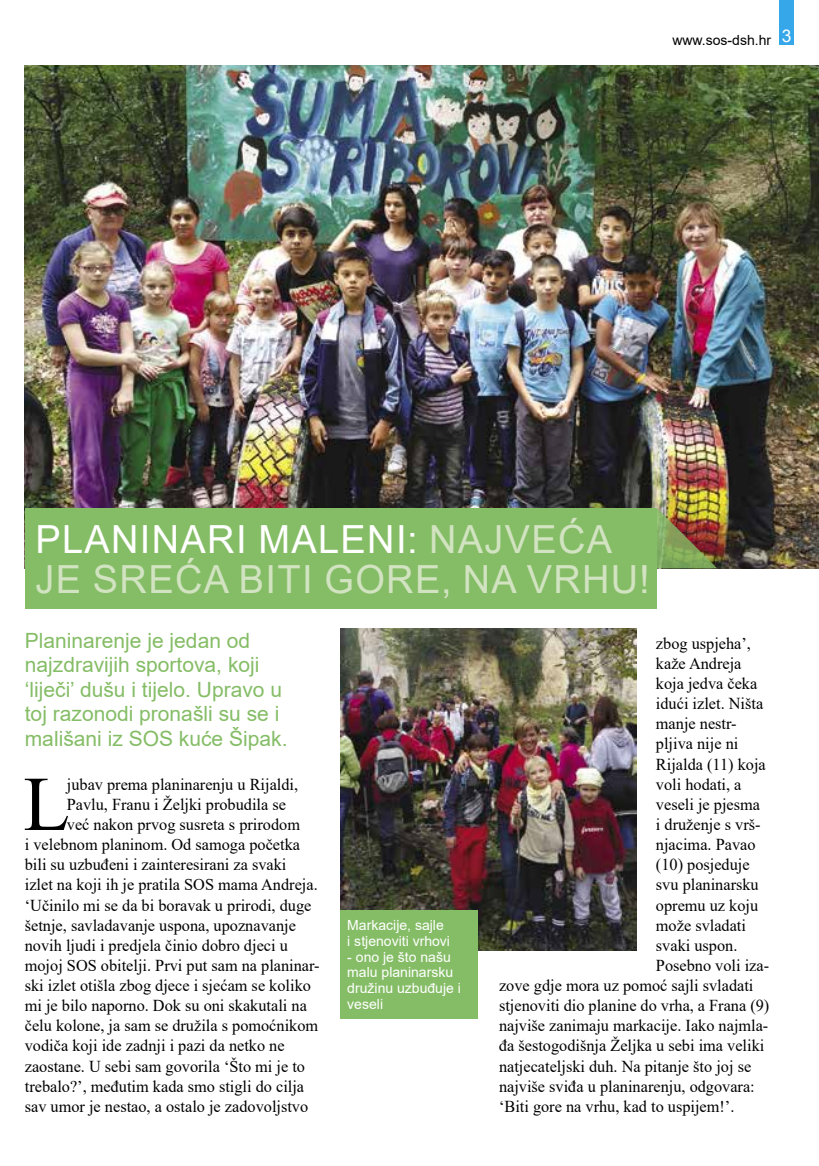
<style>
.page{position:relative;width:819px;height:1166px;background:#fff}
.page>*{position:absolute;margin:0;border:0;box-sizing:border-box;transform-origin:0 0}
.t1{font:77.35px "Times New Roman";color:#000}
.t2{font:38.68px/40.2px "Arial";letter-spacing:.035em;color:#d2e3c1}
.t3{font:21px/24.5px "Arial";color:#85bd66}
.t4{font:16.62px "Times New Roman";color:#000}
.t5{font:14px/15.8px "Arial";color:#fff}
.t6{font:14px "Arial";color:#000}
.s1{color:#fff}
</style>
<div class="page">
<div style="left:779px;top:0;width:15px;height:45px;background:#36a7e9"></div>
<img style="left:341px;top:629px;width:295px;height:322px">
<img style="left:25px;top:65px;width:794px;height:503px">
<div style="left:25px;top:508px;width:631px;height:101px;background:#85bd66"></div>
<img style="left:656px;top:508px;width:61px;height:60px">
<div style="left:341px;top:910px;width:137px;height:109px;background:#85bd66"></div>
<p class="t6" style="left:672px;top:30px;width:121px">www.sos-dsh.hr <sup>3</sup></p>
<h2 class="t2" style="left:35px;top:518px;width:615px"><span class="s1">PLANINARI MALENI:</span> NAJVEĆA<br>JE SREĆA BITI GORE, NA VRHU!</h2>
<p class="t3" style="left:25px;top:628px;width:264px">Planinarenje je jedan od najzdravijih sportova, koji ‘liječi’ dušu i tijelo. Upravo u toj razonodi pronašli su se i mališani iz SOS kuće Šipak.</p>
<p class="t4" style="left:67px;top:772px;width:233px">jubav prema planinarenju u Rijaldi,</p>
<p class="t4" style="left:67px;top:792px;width:221px">Pavlu, Franu i Željki probudila se</p>
<p class="t4" style="left:67px;top:813px;width:235px">već nakon prvog susreta s prirodom</p>
<p class="t4" style="left:25px;top:833px;width:277px">i velebnom planinom. Od samoga početka</p>
<p class="t4" style="left:25px;top:853px;width:263px">bili su uzbuđeni i zainteresirani za svaki</p>
<p class="t4" style="left:25px;top:873px;width:294px">izlet na koji ih je pratila SOS mama Andreja.</p>
<p class="t4" style="left:25px;top:893px;width:288px">‘Učinilo mi se da bi boravak u prirodi, duge</p>
<p class="t4" style="left:25px;top:913px;width:273px">šetnje, savladavanje uspona, upoznavanje</p>
<p class="t4" style="left:25px;top:933px;width:264px">novih ljudi i predjela činio dobro djeci u</p>
<p class="t4" style="left:25px;top:953px;width:296px">mojoj SOS obitelji. Prvi put sam na planinar-</p>
<p class="t4" style="left:25px;top:974px;width:287px">ski izlet otišla zbog djece i sjećam se koliko</p>
<p class="t4" style="left:25px;top:994px;width:283px">mi je bilo naporno. Dok su oni skakutali na</p>
<p class="t4" style="left:25px;top:1014px;width:295px">čelu kolone, ja sam se družila s pomoćnikom</p>
<p class="t4" style="left:25px;top:1034px;width:261px">vodiča koji ide zadnji i pazi da netko ne</p>
<p class="t4" style="left:25px;top:1054px;width:282px">zaostane. U sebi sam govorila ‘Što mi je to</p>
<p class="t4" style="left:25px;top:1074px;width:281px">trebalo?’, međutim kada smo stigli do cilja</p>
<p class="t4" style="left:25px;top:1094px;width:285px">sav umor je nestao, a ostalo je zadovoljstvo</p>
<h1 class="t1" style="left:23px;top:749px;width:48px">L</h1>
<p class="t5" style="left:347px;top:917px;width:104px">Markacije, sajle i stjenoviti vrhovi</p>
<p class="t5" style="left:347px;top:949px;width:115px">- ono je što našu malu planinarsku družinu uzbuđuje i veseli</p>
<p class="t4" style="left:656px;top:631px;width:97px">zbog uspjeha’,</p>
<p class="t4" style="left:656px;top:652px;width:87px">kaže Andreja</p>
<p class="t4" style="left:656px;top:672px;width:103px">koja jedva čeka</p>
<p class="t4" style="left:656px;top:692px;width:109px">idući izlet. Ništa</p>
<p class="t4" style="left:656px;top:712px;width:82px">manje nestr-</p>
<p class="t4" style="left:656px;top:732px;width:84px">pljiva nije ni</p>
<p class="t4" style="left:656px;top:752px;width:111px">Rijalda (11) koja</p>
<p class="t4" style="left:656px;top:772px;width:87px">voli hodati, a</p>
<p class="t4" style="left:656px;top:792px;width:106px">veseli je pjesma</p>
<p class="t4" style="left:656px;top:813px;width:106px">i druženje s vrš-</p>
<p class="t4" style="left:656px;top:833px;width:101px">njacima. Pavao</p>
<p class="t4" style="left:656px;top:853px;width:95px">(10) posjeduje</p>
<p class="t4" style="left:656px;top:873px;width:104px">svu planinarsku</p>
<p class="t4" style="left:656px;top:893px;width:104px">opremu uz koju</p>
<p class="t4" style="left:656px;top:913px;width:92px">može svladati</p>
<p class="t4" style="left:656px;top:933px;width:83px">svaki uspon.</p>
<p class="t4" style="left:656px;top:953px;width:115px">Posebno voli iza-</p>
<p class="t4" style="left:499px;top:974px;width:256px">zove gdje mora uz pomoć sajli svladati</p>
<p class="t4" style="left:499px;top:994px;width:272px">stjenoviti dio planine do vrha, a Frana (9)</p>
<p class="t4" style="left:499px;top:1014px;width:271px">najviše zanimaju markacije. Iako najmla-</p>
<p class="t4" style="left:499px;top:1034px;width:267px">đa šestogodišnja Željka u sebi ima veliki</p>
<p class="t4" style="left:499px;top:1054px;width:254px">natjecateljski duh. Na pitanje što joj se</p>
<p class="t4" style="left:499px;top:1074px;width:257px">najviše sviđa u planinarenju, odgovara:</p>
<p class="t4" style="left:499px;top:1094px;width:237px">‘Biti gore na vrhu, kad to uspijem!’.</p>
</div>
